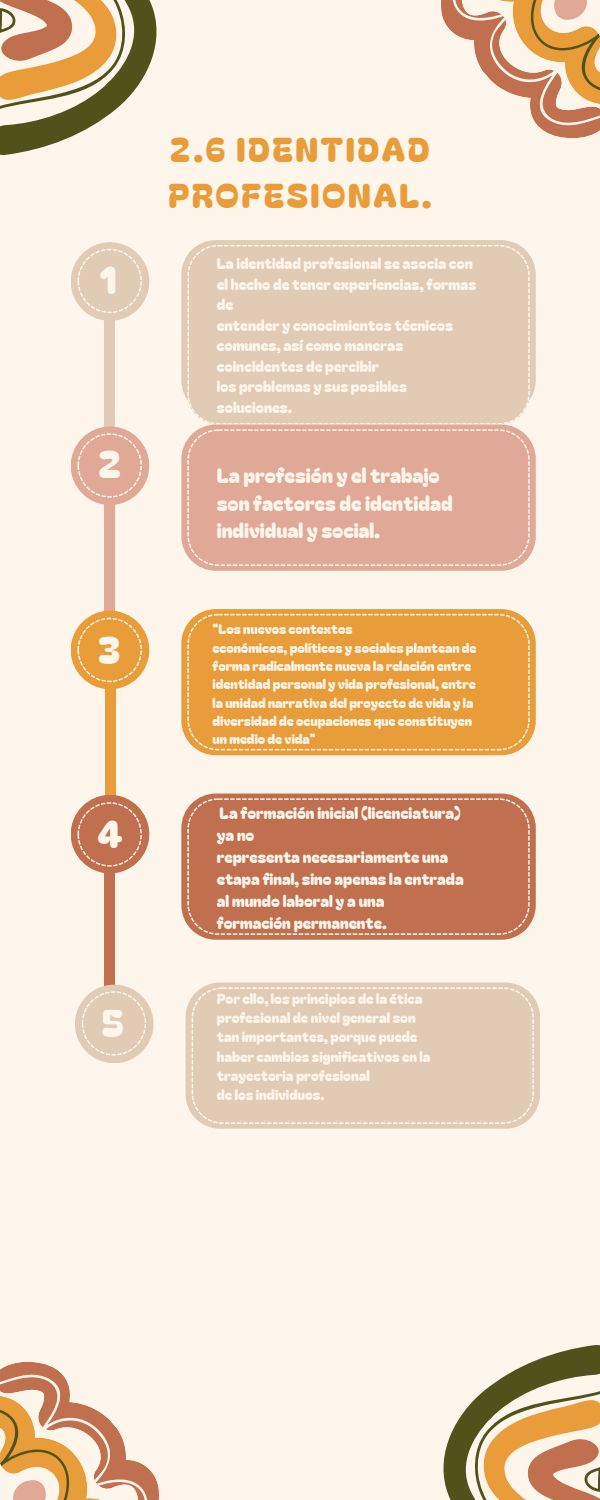
<style>
.page{position:relative;width:600px;height:1500px;background:#fef6eb}
.page>*{position:absolute;margin:0;border:0;box-sizing:border-box;transform-origin:0 0}
.t1{font:36.9px "Bagel Fat One";color:#fef6eb}
.t2{font:33px/45.8px "Bagel Fat One";letter-spacing:.08em;color:#e99c3a}
.t3{font:20px/27.8px "Bagel Fat One";color:#fef6eb}
.t4{font:15.7px/21.8px "Bagel Fat One";color:#fef6eb}
.t5{font:14.8px/20.5px "Bagel Fat One";color:#fef6eb}
.t6{font:14px/19.4px "Bagel Fat One";color:#fef6eb}
.t7{font:13.2px/18.3px "Bagel Fat One";color:#fef6eb}
</style>
<div class="page">
<div style="left:104px;top:472px;width:11px;height:179px;background:#e0a997"></div>
<div style="left:105px;top:650px;width:10px;height:179px;background:#e99c3a"></div>
<div style="left:104px;top:830px;width:11px;height:179px;background:#c0704e"></div>
<div style="left:71px;top:795px;width:78px;height:78px;background:#c0704e;border-radius:50%"></div>
<div style="left:71px;top:611px;width:78px;height:78px;background:#e99c3a;border-radius:50%"></div>
<div style="left:104px;top:294px;width:11px;height:179px;background:#e1cbb4"></div>
<div style="left:71px;top:426px;width:78px;height:79px;background:#e0a997;border-radius:50%"></div>
<div style="left:71px;top:242px;width:78px;height:79px;background:#e1cbb4;border-radius:50%"></div>
<svg style="left:78px;top:802px;width:64px;height:65px"></svg>
<svg style="left:78px;top:618px;width:64px;height:64px"></svg>
<svg style="left:78px;top:433px;width:64px;height:65px"></svg>
<svg style="left:78px;top:249px;width:64px;height:64px"></svg>
<svg style="left:181px;top:240px;width:355px;height:159px;fill:#e1cbb4"></svg>
<div style="left:187px;top:245px;width:342px;height:180px;background:#e1cbb4"></div>
<svg style="left:181px;top:425px;width:355px;height:146px;fill:#e0a997"></svg>
<div style="left:187px;top:429px;width:342px;height:137px;background:#e0a997"></div>
<svg style="left:181px;top:609px;width:355px;height:146px;fill:#e99c3a"></svg>
<div style="left:187px;top:614px;width:342px;height:136px;background:#e99c3a"></div>
<svg style="left:181px;top:794px;width:355px;height:146px;fill:#c0704e"></svg>
<div style="left:187px;top:798px;width:342px;height:137px;background:#c0704e"></div>
<div style="left:75px;top:985px;width:79px;height:78px;background:#e1cbb4;border-radius:50%"></div>
<svg style="left:82px;top:991px;width:64px;height:65px"></svg>
<svg style="left:186px;top:983px;width:354px;height:146px;fill:#e1cbb4"></svg>
<div style="left:192px;top:987px;width:342px;height:137px;background:#e1cbb4"></div>
<svg style="left:0;top:0;width:157px;height:155px"></svg>
<svg style="left:443px;top:1345px;width:157px;height:155px"></svg>
<svg style="left:441px;top:0;width:159px;height:138px"></svg>
<svg style="left:0;top:1362px;width:159px;height:138px"></svg>
<p class="t2" style="left:168px;top:125px;width:265px">2.6 IDENTIDAD<br>PROFESIONAL.</p>
<p class="t1" style="left:100px;top:252px;width:19px">1</p>
<h1 class="t5" style="left:217px;top:253px;width:261px">La identidad profesional se asocia con el hecho de tener experiencias, formas de<br>entender y conocimientos técnicos comunes, así como maneras coincidentes de percibir</h1>
<p class="t5" style="left:217px;top:376px;width:192px">los problemas y sus posibles soluciones.</p>
<p class="t1" style="left:99px;top:435px;width:24px">2</p>
<p class="t1" style="left:98px;top:621px;width:24px">3</p>
<p class="t1" style="left:97px;top:806px;width:27px">4</p>
<p class="t1" style="left:102px;top:994px;width:24px">5</p>
<p class="t3" style="left:217px;top:460px;width:237px">La profesión y el trabajo son factores de identidad individual y social.</p>
<p class="t7" style="left:213px;top:619px;width:141px">"Los nuevos contextos</p>
<p class="t7" style="left:213px;top:638px;width:265px">económicos, políticos y sociales plantean de forma radicalmente nueva la relación entre</p>
<p class="t7" style="left:213px;top:674px;width:265px">identidad personal y vida profesional, entre la unidad narrativa del proyecto de vida y la</p>
<h3 class="t7" style="left:213px;top:711px;width:261px">diversidad de ocupaciones que constituyen un medio de vida"</h3>
<p class="t4" style="left:217px;top:802px;width:248px">La formación inicial (licenciatura) ya no<br>representa necesariamente una etapa final, sino apenas la entrada al mundo laboral y a una</p>
<p class="t4" style="left:217px;top:911px;width:171px">formación permanente.</p>
<h3 class="t6" style="left:217px;top:988px;width:207px">Por ello, los principios de la ética profesional de nivel general son</h3>
<p class="t6" style="left:217px;top:1026px;width:215px">tan importantes, porque puede haber cambios significativos en la trayectoria profesional</p>
<p class="t6" style="left:217px;top:1085px;width:109px">de los individuos.</p>
</div>
